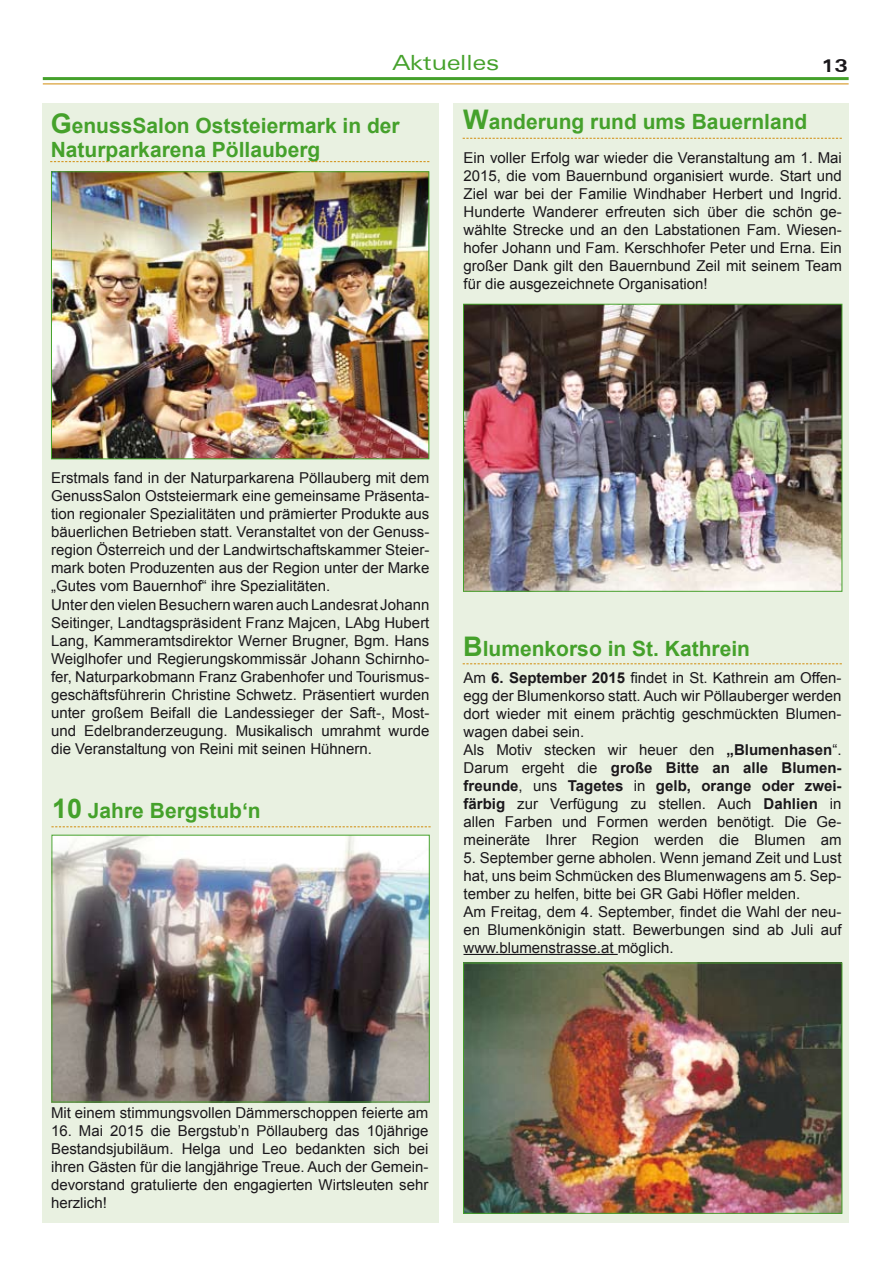
<style>
.page{position:relative;width:893px;height:1263px;background:#fff}
.page>*{position:absolute;margin:0;border:0;box-sizing:border-box;transform-origin:0 0}
.t1{font:700 21px/24px "Arial";color:#45a12b}
.t2{font:expanded 21px "Zurich BT";color:#45a12b}
.t3{font:700 expanded 18px "Zurich BT";color:#1a171b}
.t4{font:15px/18px "Arial";color:#1a171b}
.s1{font-size:27px}
.s2{font-weight:700}
</style>
<div class="page">
<div style="left:42px;top:103px;width:397px;height:1119px;background:#e9f1e1"></div>
<div style="left:453px;top:103px;width:396px;height:1119px;background:#e9f1e1"></div>
<hr style="left:43px;top:84px;width:806px;height:1px;background:#d18b0a">
<hr style="left:43px;top:77px;width:806px;height:3px;background:#45a12b">
<svg style="left:50px;top:161px;width:379px;height:1px"></svg>
<svg style="left:463px;top:138px;width:379px;height:1px"></svg>
<svg style="left:51px;top:826px;width:380px;height:1px"></svg>
<svg style="left:463px;top:663px;width:379px;height:1px"></svg>
<img style="left:53px;top:174px;width:374px;height:283px">
<div style="left:51px;top:172px;width:378px;height:287px;border:1px solid #45a12b"></div>
<img style="left:465px;top:306px;width:375px;height:283px">
<div style="left:463px;top:304px;width:379px;height:287px;border:1px solid #45a12b"></div>
<img style="left:54px;top:837px;width:373px;height:263px">
<div style="left:52px;top:835px;width:377px;height:267px;border:1px solid #45a12b"></div>
<hr style="left:463px;top:954px;width:155px;height:1px;background:#1a171b">
<img style="left:465px;top:965px;width:375px;height:246px">
<div style="left:463px;top:963px;width:379px;height:250px;border:1px solid #45a12b"></div>
<h1 class="t2" style="left:392px;top:50px;width:108px">Aktuelles</h1>
<p class="t3" style="left:821px;top:55px;width:28px">13</p>
<h1 class="t1" style="left:51px;top:114px;width:350px"><span class="s1">G</span>enussSalon Oststeiermark in der<br>Naturparkarena Pöllauberg</h1>
<h1 class="t1" style="left:463px;top:111px;width:346px"><span class="s1">W</span>anderung rund ums Bauernland</h1>
<p class="t4" style="left:463px;top:149px;width:380px;text-align:justify">Ein voller Erfolg war wieder die Veranstaltung am 1. Mai 2015, die vom Bauernbund organisiert wurde. Start und Ziel war bei der Familie Windhaber Herbert und Ingrid.<br>Hunderte Wanderer erfreuten sich über die schön ge&shy;wählte Strecke und an den Labstationen Fam. Wiesen&shy;hofer Johann und Fam. Kerschhofer Peter und Erna. Ein großer Dank gilt den Bauernbund Zeil mit seinem Team für die ausgezeichnete Organisation!</p>
<p class="t4" style="left:51px;top:469px;width:380px">Erstmals fand in der Naturparkarena Pöllauberg mit dem GenussSalon Oststeiermark eine gemeinsame Präsenta&shy;tion regionaler Spezialitäten und prämierter Produkte aus bäuerlichen Betrieben statt. Veranstaltet von der Genuss&shy;region Österreich und der Landwirtschaftskammer Steier&shy;mark boten Produzenten aus der Region unter der Marke „Gutes vom Bauernhof“ ihre Spezialitäten.<br>Unter den vielen Besuchern waren auch Landesrat Johann Seitinger, Landtagspräsident Franz Majcen, LAbg Hubert Lang, Kammeramtsdirektor Werner Brugner, Bgm. Hans Weiglhofer und Regierungskommissär Johann Schirnho&shy;fer, Naturparkobmann Franz Grabenhofer und Tourismus&shy;geschäftsführerin Christine Schwetz. Präsentiert wurden unter großem Beifall die Landessieger der Saft-, Most&shy;und Edelbranderzeugung. Musikalisch umrahmt wurde die Veranstaltung von Reini mit seinen Hühnern.</p>
<h1 class="t1" style="left:52px;top:799px;width:210px"><span class="s1">10</span> Jahre Bergstub‘n</h1>
<h1 class="t1" style="left:463px;top:637px;width:288px"><span class="s1">B</span>lumenkorso in St. Kathrein</h1>
<p class="t4" style="left:463px;top:669px;width:380px">Am <span class="s2">6. September 2015</span> findet in St. Kathrein am Offen&shy;egg der Blumenkorso statt. Auch wir Pöllauberger werden dort wieder mit einem prächtig geschmückten Blumen&shy;wagen dabei sein.<br>Als Motiv stecken wir heuer den <span class="s2">„Blumenhasen</span>“.<br>Darum ergeht die <span class="s2">große Bitte an alle Blumen&shy;freunde</span>, uns <span class="s2">Tagetes</span> in <span class="s2">gelb, orange oder zwei&shy;färbig</span> zur Verfügung zu stellen. Auch <span class="s2">Dahlien</span> in allen Farben und Formen werden benötigt. Die Ge&shy;meineräte Ihrer Region werden die Blumen am</p>
<p class="t4" style="left:463px;top:849px;width:380px">5. September gerne abholen. Wenn jemand Zeit und Lust hat, uns beim Schmücken des Blumenwagens am 5. Sep&shy;tember zu helfen, bitte bei GR Gabi Höfler melden.<br>Am Freitag, dem 4. September, findet die Wahl der neu&shy;en Blumenkönigin statt. Bewerbungen sind ab Juli auf www.blumenstrasse.at möglich.</p>
<p class="t4" style="left:51px;top:1104px;width:379px">Mit einem stimmungsvollen Dämmerschoppen feierte am</p>
<p class="t4" style="left:51px;top:1122px;width:379px;text-align:justify">16. Mai 2015 die Bergstub’n Pöllauberg das 10jährige Bestandsjubiläum. Helga und Leo bedankten sich bei ihren Gästen für die langjährige Treue. Auch der Gemein&shy;devorstand gratulierte den engagierten Wirtsleuten sehr herzlich!</p>
</div>
